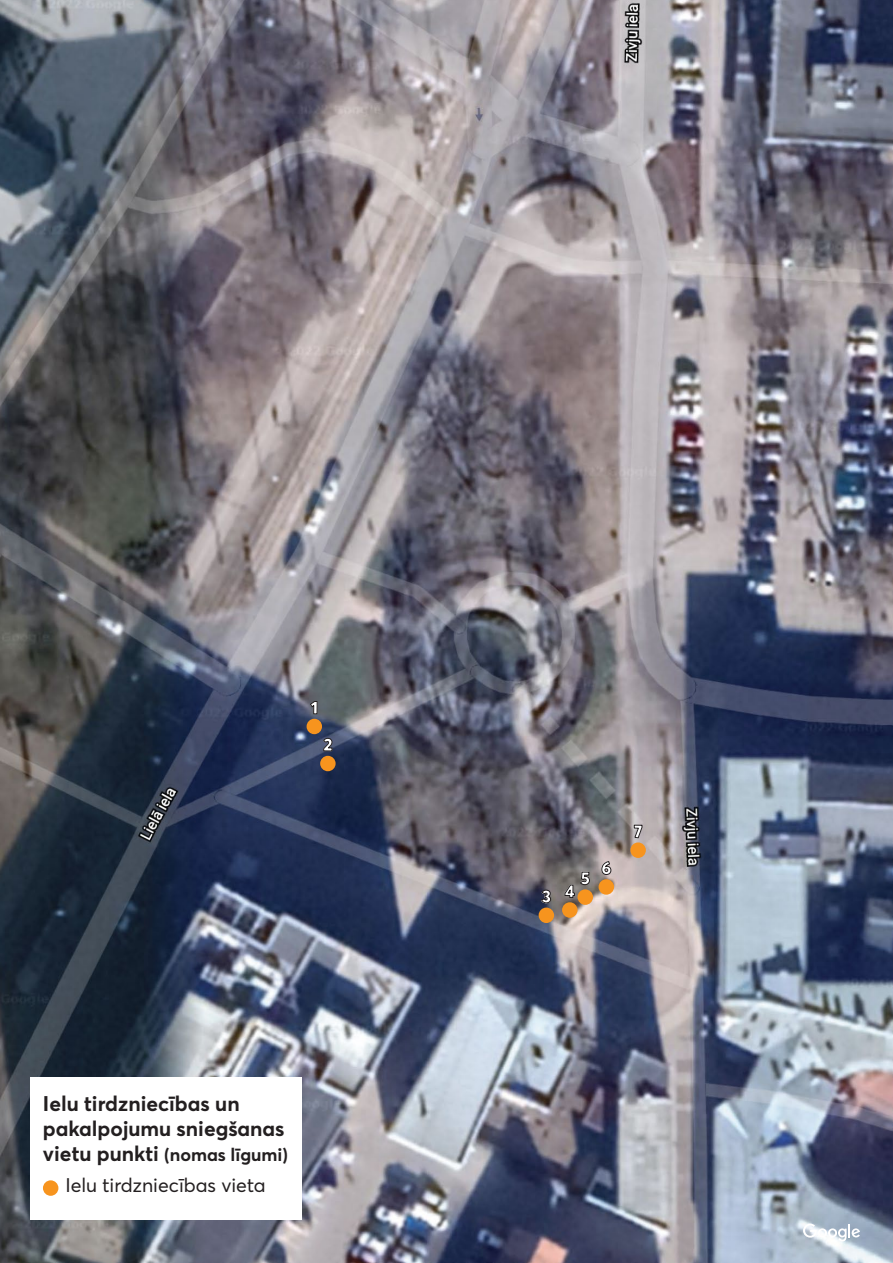
<style>
.page{position:relative;width:893px;height:1263px;background:#fff}
.page>*{position:absolute;margin:0;border:0;box-sizing:border-box;transform-origin:0 0}
.t1{font:700 21px/25.2px "Averta CY";color:#231f20}
.t2{font:19.5px "Averta CY";color:#231f20}
.t3{font:700 18px "Averta CY";color:#231f20}
.s1{font-size:21px}
</style>
<div class="page">
<img style="left:0;top:0;width:893px;height:1263px">
<div style="left:30px;top:1078px;width:271px;height:142px;background:#fff"></div>
<div style="left:43px;top:1180px;width:15px;height:16px;background:#f7941e;border-radius:50%"></div>
<div style="left:307px;top:719px;width:15px;height:15px;background:#f7941e;border-radius:50%"></div>
<div style="left:320px;top:756px;width:16px;height:15px;background:#f7941e;border-radius:50%"></div>
<div style="left:539px;top:907px;width:15px;height:16px;background:#f7941e;border-radius:50%"></div>
<div style="left:562px;top:902px;width:15px;height:16px;background:#f7941e;border-radius:50%"></div>
<svg style="left:577px;top:889px;width:16px;height:16px"></svg>
<div style="left:599px;top:879px;width:15px;height:16px;background:#f7941e;border-radius:50%"></div>
<div style="left:630px;top:842px;width:16px;height:16px;background:#f7941e;border-radius:50%"></div>
<svg style="left:803px;top:1223px;width:57px;height:18px"></svg>
<svg style="left:309px;top:701px;width:9px;height:14px"></svg>
<svg style="left:323px;top:738px;width:10px;height:14px"></svg>
<svg style="left:541px;top:871px;width:49px;height:32px;background:#786a5e"></svg>
<svg style="left:601px;top:861px;width:11px;height:14px"></svg>
<svg style="left:633px;top:824px;width:10px;height:15px"></svg>
<p class="t1" style="left:43px;top:1090px;width:243px">Ielu tirdzniecības un pakalpojumu sniegšanas</p>
<p class="t3" style="left:43px;top:1142px;width:247px"><span class="s1">vietu punkti</span> (nomas līgumi)</p>
<p class="t2" style="left:65px;top:1172px;width:201px">Ielu tirdzniecības vieta</p>
</div>
